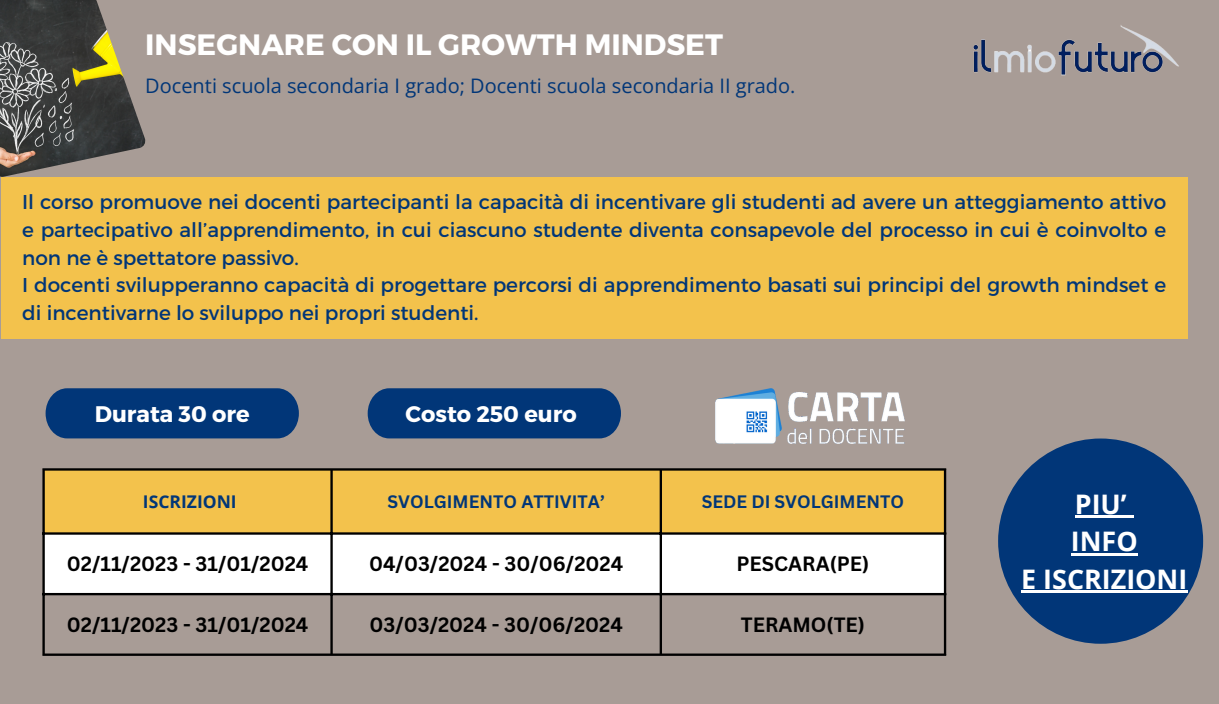
<style>
.page{position:relative;width:1219px;height:704px;background:#fff}
.page>*{position:absolute;margin:0;border:0;box-sizing:border-box;transform-origin:0 0}
.t1{font:700 29.38px "Montserrat";color:#fff}
.t2{font:700 26.88px "Open Sans";color:#fff}
.t3{font:700 22.5px "Montserrat";color:#fff}
.t4{font:700 20.06px "Canva Sans";color:#000}
.t5{font:20px/27.6px "Montserrat";color:#013678;text-align:justify}
.t6{font:20px "Open Sans";color:#013678}
.t7{font:700 17.5px "Canva Sans";color:#013678}
.t8{font:700 17.5px "Open Sans";color:#013678}
</style>
<div class="page">
<div style="left:0;top:0;width:1219px;height:703px;background:#a89c96"></div>
<img style="left:0;top:0;width:145px;height:177px">
<div style="left:1px;top:177px;width:1186px;height:161px;background:#f3c24c"></div>
<div style="left:46px;top:388px;width:253px;height:50px;background:#013678"></div>
<div style="left:368px;top:388px;width:253px;height:50px;background:#013678"></div>
<div style="left:45px;top:470px;width:899px;height:62px;background:#f3c24c"></div>
<div style="left:45px;top:534px;width:899px;height:58px;background:#fff"></div>
<hr style="left:42px;top:470px;width:3px;height:183px;background:#000">
<hr style="left:330px;top:470px;width:3px;height:183px;background:#000">
<hr style="left:660px;top:470px;width:2px;height:183px;background:#000">
<hr style="left:944px;top:470px;width:2px;height:183px;background:#000">
<hr style="left:42px;top:468px;width:904px;height:2px;background:#000">
<hr style="left:42px;top:532px;width:904px;height:2px;background:#000">
<hr style="left:42px;top:592px;width:904px;height:3px;background:#000">
<hr style="left:42px;top:653px;width:904px;height:2px;background:#000">
<div style="left:998px;top:438px;width:205px;height:205px;background:#013678;border-radius:50%"></div>
<hr style="left:1075px;top:515px;width:52px;height:2px;background:#fff">
<svg style="left:1127px;top:515px;width:7px;height:2px"></svg>
<hr style="left:1071px;top:552px;width:67px;height:3px;background:#fff">
<hr style="left:1021px;top:590px;width:166px;height:2px;background:#fff">
<img style="left:973px;top:25px;width:206px;height:51px">
<img style="left:715px;top:388px;width:189px;height:55px">
<p class="t1" style="left:145px;top:25px;width:579px">INSEGNARE CON IL GROWTH MINDSET</p>
<p class="t6" style="left:145px;top:71px;width:652px">Docenti scuola secondaria I grado; Docenti scuola secondaria II grado.</p>
<p class="t5" style="left:22px;top:187px;width:1145px">Il corso promuove nei docenti partecipanti la capacità di incentivare gli studenti ad avere un atteggiamento attivo e partecipativo all’apprendimento, in cui ciascuno studente diventa consapevole del processo in cui è coinvolto e non ne è spettatore passivo.</p>
<p class="t5" style="left:22px;top:270px;width:1145px">I docenti svilupperanno capacità di progettare percorsi di apprendimento basati sui principi del growth mindset e di incentivarne lo sviluppo nei propri studenti.</p>
<p class="t3" style="left:95px;top:399px;width:156px">Durata 30 ore</p>
<p class="t3" style="left:406px;top:399px;width:173px">Costo 250 euro</p>
<p class="t8" style="left:143px;top:489px;width:95px">ISCRIZIONI</p>
<p class="t7" style="left:387px;top:489px;width:219px">SVOLGIMENTO ATTIVITA’</p>
<p class="t7" style="left:702px;top:489px;width:204px">SEDE DI SVOLGIMENTO</p>
<p class="t4" style="left:67px;top:549px;width:243px">02/11/2023 - 31/01/2024</p>
<p class="t4" style="left:369px;top:549px;width:256px">04/03/2024 - 30/06/2024</p>
<p class="t4" style="left:736px;top:549px;width:134px">PESCARA(PE)</p>
<p class="t4" style="left:67px;top:610px;width:243px">02/11/2023 - 31/01/2024</p>
<p class="t4" style="left:369px;top:610px;width:255px">03/03/2024 - 30/06/2024</p>
<p class="t4" style="left:741px;top:610px;width:126px">TERAMO(TE)</p>
<p class="t2" style="left:1075px;top:485px;width:53px">PIU’</p>
<p class="t2" style="left:1071px;top:522px;width:68px">INFO</p>
<p class="t2" style="left:1021px;top:560px;width:168px">E ISCRIZIONI</p>
</div>
